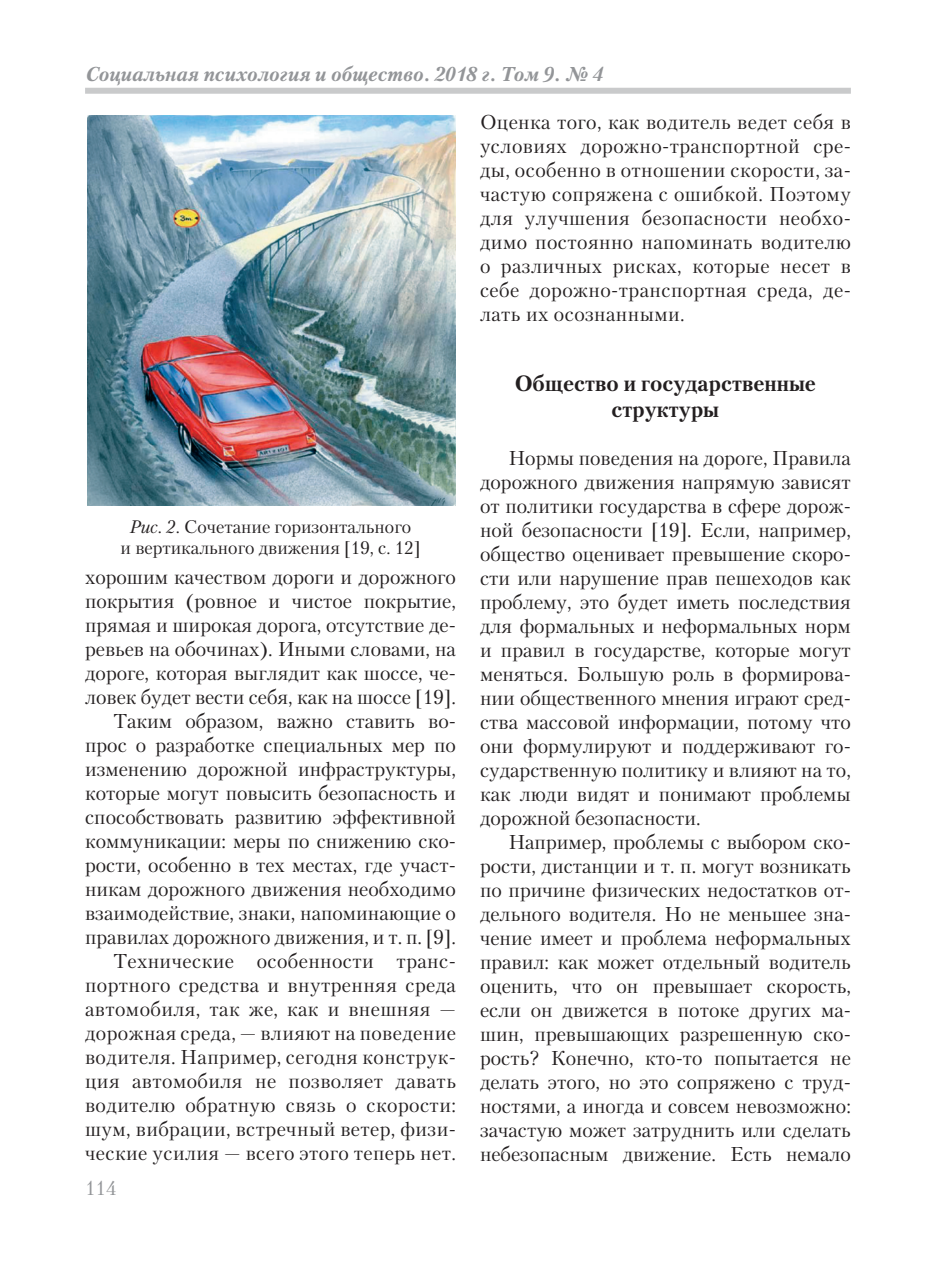
<style>
.page{position:relative;width:936px;height:1276px;background:#fff}
.page>*{position:absolute;margin:0;border:0;box-sizing:border-box;transform-origin:0 0}
.Основной{font:700 22px/26px "Petersburg C";color:#231f20;text-align:center}
.Основной-2{font:20px/24px "Petersburg C";color:#231f20;text-align:justify}
.t1{font:italic 700 20px "Petersburg C";color:#939598}
.t2{font:20px "Petersburg C";color:#939598}
.Основной-3{font:18px/21px "Petersburg C";color:#231f20;text-align:center}
.s1{font-style:italic}
</style>
<div class="page">
<div style="left:85px;top:88px;width:765px;height:6px;background:#c9cacb"></div>
<img style="left:88px;top:115px;width:368px;height:390px">
<p class="t1" style="left:85px;top:62px;width:520px">Социальная психология и общество. 2018 г. Том 9. № 4</p>
<p class="Основной-3" style="left:121px;top:516px;width:301px"><span class="s1">Рис. 2.</span> Сочетание горизонтального<br>и вертикального движения [19, c. 12]</p>
<p class="Основной-2" style="left:85px;top:565px;width:372px">хорошим качеством дороги и дорожного покрытия (ровное и чистое покрытие, прямая и широкая дорога, отсутствие де&shy;ревьев на обочинах). Иными словами, на дороге, которая выглядит как шоссе, че&shy;ловек будет вести себя, как на шоссе [19].</p>
<p class="Основной-2" style="left:85px;top:709px;width:372px;text-indent:28px">Таким образом, важно ставить во&shy;прос о разработке специальных мер по изменению дорожной инфраструктуры, которые могут повысить безопасность и способствовать развитию эффективной коммуникации: меры по снижению ско&shy;рости, особенно в тех местах, где участ&shy;никам дорожного движения необходимо взаимодействие, знаки, напоминающие о правилах дорожного движения, и т. п. [9].</p>
<p class="Основной-2" style="left:85px;top:949px;width:372px;text-indent:28px">Технические особенности транс&shy;портного средства и внутренняя среда автомобиля, так же, как и внешняя — дорожная среда, — влияют на поведение водителя. Например, сегодня конструк&shy;ция автомобиля не позволяет давать водителю обратную связь о скорости: шум, вибрации, встречный ветер, физи&shy;ческие усилия — всего этого теперь нет.</p>
<p class="t2" style="left:85px;top:1176px;width:33px">114</p>
<p class="Основной-2" style="left:480px;top:110px;width:372px">Оценка того, как водитель ведет себя в условиях дорожно-транспортной сре&shy;ды, особенно в отношении скорости, за&shy;частую сопряжена с ошибкой. Поэтому для улучшения безопасности необхо&shy;димо постоянно напоминать водителю о различных рисках, которые несет в себе дорожно-транспортная среда, де&shy;лать их осознанными.</p>
<p class="Основной" style="left:514px;top:370px;width:303px">Общество и государственные структуры</p>
<p class="Основной-2" style="left:480px;top:446px;width:372px;text-indent:28px">Нормы поведения на дороге, Правила дорожного движения напрямую зависят от политики государства в сфере дорож&shy;ной безопасности [19]. Если, например, общество оценивает превышение скоро&shy;сти или нарушение прав пешеходов как проблему, это будет иметь последствия для формальных и неформальных норм и правил в государстве, которые могут меняться. Большую роль в формирова&shy;нии общественного мнения играют сред&shy;ства массовой информации, потому что они формулируют и поддерживают го&shy;сударственную политику и влияют на то, как люди видят и понимают проблемы дорожной безопасности.</p>
<p class="Основной-2" style="left:480px;top:830px;width:372px;text-indent:28px">Например, проблемы с выбором ско&shy;рости, дистанции и т. п. могут возникать по причине физических недостатков от&shy;дельного водителя. Но не меньшее зна&shy;чение имеет и проблема неформальных правил: как может отдельный водитель оценить, что он превышает скорость, если он движется в потоке других ма&shy;шин, превышающих разрешенную ско&shy;рость? Конечно, кто-то попытается не делать этого, но это сопряжено с труд&shy;ностями, а иногда и совсем невозможно: зачастую может затруднить или сделать небезопасным движение. Есть немало</p>
</div>
